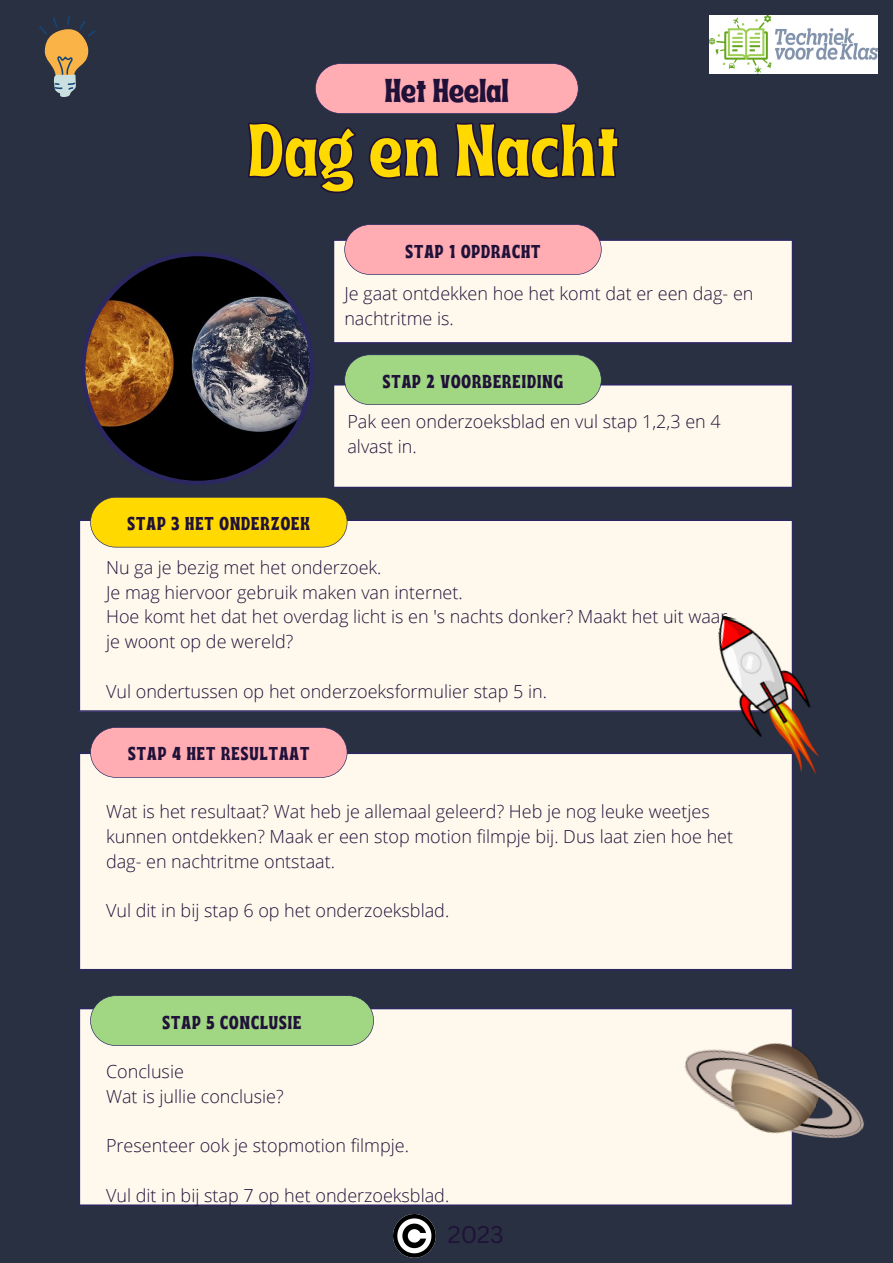
<style>
.page{position:relative;width:893px;height:1263px;background:#293041}
.page>*{position:absolute;margin:0;border:0;box-sizing:border-box;transform-origin:0 0}
.t1{font:75.68px "Ayr Tropika Island Int";color:#ffd900}
.t2{font:33.08px "Ayr Tropika Island Int";color:#201139}
.t3{font:23.55px "Canva Sans";color:#201139}
.t4{font:18.6px "Ayr Tropika Island Int";letter-spacing:.055em;color:#201139}
.t5{font:300 18px/24.8px "Open Sans";color:#201139}
</style>
<div class="page">
<div style="left:333px;top:239px;width:460px;height:105px;background:#fff9ed"></div>
<div style="left:333px;top:384px;width:460px;height:104px;background:#fff9ed"></div>
<div style="left:78px;top:1008px;width:715px;height:198px;background:#fff9ed"></div>
<div style="left:78px;top:752px;width:715px;height:218px;background:#fff9ed"></div>
<div style="left:78px;top:519px;width:715px;height:193px;background:#fff9ed"></div>
<svg style="left:90px;top:497px;width:257px;height:50px;background:#f5d208"></svg>
<svg style="left:344px;top:224px;width:257px;height:51px;background:#f3a7af"></svg>
<svg style="left:344px;top:354px;width:257px;height:51px;background:#9ccd82"></svg>
<svg style="left:90px;top:727px;width:257px;height:51px;background:#f3a7af"></svg>
<svg style="left:90px;top:995px;width:284px;height:51px;background:#9dce83"></svg>
<img style="left:81px;top:252px;width:233px;height:233px">
<svg style="left:248px;top:122px;width:371px;height:71px"></svg>
<svg style="left:315px;top:63px;width:263px;height:51px;background:#eea2ab"></svg>
<svg style="left:39px;top:16px;width:57px;height:81px"></svg>
<img style="left:675px;top:1024px;width:190px;height:129px">
<img style="left:691px;top:615px;width:128px;height:160px">
<img style="left:709px;top:16px;width:168px;height:58px">
<img style="left:393px;top:1214px;width:43px;height:43px">
<h2 class="t2" style="left:385px;top:59px;width:126px">Het Heelal</h2>
<h1 class="t1" style="left:247px;top:78px;width:373px">Dag en Nacht</h1>
<p class="t4" style="left:405px;top:233px;width:137px">STAP 1 OPDRACHT</p>
<p class="t5" style="left:344px;top:281px;width:411px">Je gaat ontdekken hoe het komt dat er een dag- en nachtritme is.</p>
<p class="t4" style="left:383px;top:364px;width:182px">STAP 2 VOORBEREIDING</p>
<p class="t4" style="left:128px;top:506px;width:184px">STAP 3 HET ONDERZOEK</p>
<p class="t5" style="left:347px;top:408px;width:375px">Pak een onderzoeksblad en vul stap 1,2,3 en 4 alvast in.</p>
<p class="t5" style="left:106px;top:554px;width:623px">Nu ga je bezig met het onderzoek.<br>Je mag hiervoor gebruik maken van internet.<br>Hoe komt het dat het overdag licht is en 's nachts donker? Maakt het uit waar je woont op de wereld?</p>
<p class="t5" style="left:106px;top:678px;width:442px">Vul ondertussen op het onderzoeksformulier stap 5 in.</p>
<p class="t4" style="left:128px;top:736px;width:182px">STAP 4 HET RESULTAAT</p>
<p class="t5" style="left:106px;top:799px;width:628px">Wat is het resultaat? Wat heb je allemaal geleerd? Heb je nog leuke weetjes kunnen ontdekken? Maak er een stop motion filmpje bij. Dus laat zien hoe het dag- en nachtritme ontstaat.</p>
<p class="t5" style="left:106px;top:898px;width:345px">Vul dit in bij stap 6 op het onderzoeksblad.</p>
<p class="t4" style="left:163px;top:1004px;width:140px">STAP 5 CONCLUSIE</p>
<p class="t5" style="left:106px;top:1058px;width:179px">Conclusie<br>Wat is jullie conclusie?</p>
<p class="t5" style="left:106px;top:1133px;width:304px">Presenteer ook je stopmotion filmpje.</p>
<p class="t5" style="left:106px;top:1182px;width:345px">Vul dit in bij stap 7 op het onderzoeksblad.</p>
<h3 class="t3" style="left:448px;top:1217px;width:57px">2023</h3>
</div>
